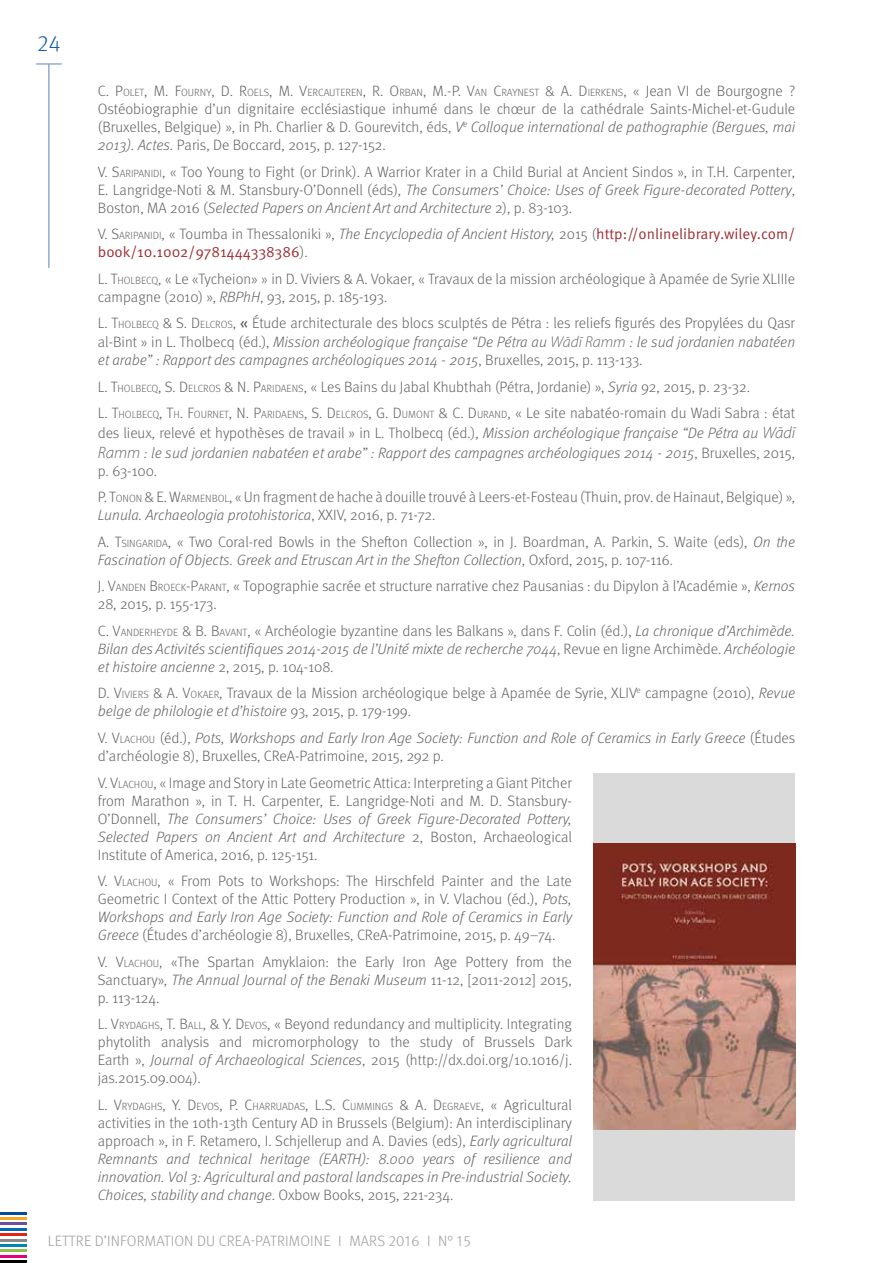
<style>
.page{position:relative;width:893px;height:1263px;background:#fff}
.page>*{position:absolute;margin:0;border:0;box-sizing:border-box;transform-origin:0 0}
.t1{font:300 22.5px "Meta OT";color:#115da9}
.t2{font:300 15px/18px "Meta OT";color:#646363;text-align:justify}
.t3{font:italic 300 15px/18px "Meta OT";color:#646363}
.t4{font:300 15px "Meta OT";letter-spacing:.01em;color:#9d9d9c}
.t5{font:15px "Meta OT Norm";color:#9e2e32}
.t6{font:300 10.5px "Meta OT";color:#646363}
.s1{font-size:15px}
.s2{font-style:italic}
.s3{font-style:inherit}
.s4{font-size:10.5px}
.s5{font-style:normal}
.s6{font-style:normal;font-size:10.5px}
.s7{font-family:"Meta OT Norm";font-weight:400;font-style:normal;color:#9e2e32}
.s8{font-family:"Meta OT";font-weight:300;color:#646363}
.s9{font-weight:500}
.s10{font-family:"Myriad Pro";font-style:italic;font-size:15.75px}
.s11{font-family:"Myriad Pro";font-size:16.5px}
</style>
<div class="page">
<hr style="left:0;top:1255px;width:27px;height:2px;background:#e6007d">
<hr style="left:0;top:1260px;width:27px;height:3px;background:#000">
<hr style="left:0;top:1249px;width:27px;height:3px;background:#8fc148">
<hr style="left:0;top:1233px;width:27px;height:3px;background:#e42313">
<hr style="left:0;top:1228px;width:27px;height:2px;background:#006ab4">
<hr style="left:0;top:1244px;width:27px;height:3px;background:#0087b1">
<hr style="left:0;top:1212px;width:27px;height:2px;background:#004e9b">
<hr style="left:0;top:1222px;width:27px;height:3px;background:#6f4f9b">
<hr style="left:0;top:1239px;width:27px;height:2px;background:#86888c">
<hr style="left:0;top:1217px;width:27px;height:3px;background:#f7a823">
<svg style="left:36px;top:64px;width:26px;height:1px"></svg>
<hr style="left:49px;top:64px;width:1px;height:204px;background:#5d7fc0">
<div style="left:593px;top:773px;width:202px;height:427px;background:#dadada"></div>
<img style="left:593px;top:844px;width:202px;height:285px">
<h1 class="t1" style="left:37px;top:30px;width:25px">24</h1>
<p class="t6" style="left:98px;top:87px;width:699px"><span class="s1">C. P</span>OLET<span class="s1">, M. F</span>OURNY<span class="s1">, D. R</span>OELS<span class="s1">, M. V</span>ERCAUTEREN<span class="s1">, R. O</span> RBAN<span class="s1">, M.-P. V</span>AN <span class="s1">C</span>RAYNEST <span class="s1">&amp; A. D</span> IERKENS<span class="s1">, « Jean VI de Bourgogne ?</span></p>
<p class="t2" style="left:98px;top:100px;width:699px">Ostéobiographie d’un dignitaire ecclésiastique inhumé dans le chœur de la cathédrale Saints-Michel-et-Gudule (Bruxelles, Belgique) », in Ph. Charlier &amp; D. Gourevitch, éds, <span class="s2">V</span><sup>e</sup> <span class="s2">Colloque international de pathographie (Bergues, mai 2013). Actes.</span> Paris, De Boccard, 2015, p. 127-152.</p>
<p class="t2" style="left:98px;top:163px;width:699px"><span class="s3">V. S</span><span class="s4">ARIPANIDI</span>, « Too Young to Fight (or Drink). A Warrior Krater in a Child Burial at Ancient Sindos », in T.H. Carpenter, E. Langridge-Noti &amp; M. Stansbury-O’Donnell (éds), <span class="s2">The Consumers’ Choice: Uses of Greek Figure-decorated Pottery</span>, Boston, MA 2016 (<span class="s2">Selected Papers on Ancient Art and Architecture</span> 2), p. 83-103.</p>
<p class="t3" style="left:98px;top:225px;width:699px"><span class="s5">V. S</span><span class="s6">ARIPANIDI</span><span class="s5">, « Toumba in Thessaloniki »,</span> The Encyclopedia of Ancient History, <span class="s5">2015 (</span><span class="s7">http://onlinelibrary.wiley.com/</span></p>
<p class="t5" style="left:98px;top:243px;width:211px">book/10.1002/9781444338386<span class="s8">).</span></p>
<p class="t2" style="left:98px;top:270px;width:699px"><span class="s3">L. T</span><span class="s4">HOLBECQ</span>, « Le «Tycheion» » in D. Viviers &amp; A. Vokaer, « Travaux de la mission archéologique à Apamée de Syrie XLIIIe campagne (2010) », <span class="s2">RBPhH</span>, 93, 2015, p. 185-193.</p>
<p class="t2" style="left:98px;top:314px;width:699px;line-height:18.5px"><span class="s3">L. T</span><span class="s4">HOLBECQ</span> <span class="s3">&amp; S. D</span> <span class="s4">ELCROS</span>, <span class="s9">«</span> Étude architecturale des blocs sculptés de Pétra : les reliefs figurés des Propylées du Qasr al-Bint » in L. Tholbecq (éd.), <span class="s2">Mission archéologique française “De Pétra au</span> <span class="s10">Wādī Ramm</span> <span class="s2">: le sud jordanien nabatéen et arabe” : Rapport des campagnes archéologiques 2014 - 2015</span>, Bruxelles, 2015, p. 113-133.</p>
<p class="t2" style="left:98px;top:378px;width:654px"><span class="s3">L. T</span><span class="s4">HOLBECQ</span><span class="s3">, S. D</span> <span class="s4">ELCROS</span> <span class="s3">&amp; N . P</span><span class="s4">ARIDAENS</span>, « Les Bains du Jabal Khubthah (Pétra, Jordanie) », <span class="s2">Syria</span> 92, 2015, p. 23-32.</p>
<p class="t6" style="left:98px;top:409px;width:699px"><span class="s1">L. T</span>HOLBECQ<span class="s1">, T</span>H<span class="s1">. F</span>OURNET<span class="s1">, N . P</span>ARIDAENS<span class="s1">, S. D</span> ELCROS<span class="s1">, G. D</span> UMONT <span class="s1">&amp; C. D</span> URAND<span class="s1">, « Le site nabatéo-romain du Wadi Sabra : état</span></p>
<p class="t3" style="left:98px;top:423px;width:699px;line-height:19.8px"><span class="s5">des lieux, relevé et hypothèses de travail » in L. Tholbecq (éd.),</span> Mission archéologique française “De Pétra au <span class="s11">Wādī<br>Ramm</span> : le sud jordanien nabatéen et arabe” : Rapport des campagnes archéologiques 2014 - 2015<span class="s5">, Bruxelles, 2015,</span></p>
<p class="t2" style="left:98px;top:458px;width:699px;line-height:26.5px">p. 63-100.<br><span class="s3">P. T</span><span class="s4">ONON</span> <span class="s3">&amp; E. W</span><span class="s4">ARMENBOL</span>, « Un fragment de hache à douille trouvé à Leers-et-Fosteau (Thuin, prov. de Hainaut, Belgique) »,</p>
<p class="t2" style="left:98px;top:502px;width:699px;line-height:26.5px"><span class="s2">Lunula. Archaeologia protohistorica</span>, XXIV, 2016, p. 71-72.<br><span class="s3">A. T</span><span class="s4">SINGARIDA</span>, « Two Coral-red Bowls in the Shefton Collection », in J. Boardman, A. Parkin, S. Waite (eds), <span class="s2">On the</span></p>
<p class="t2" style="left:98px;top:547px;width:699px;line-height:26.5px"><span class="s2">Fascination of Objects. Greek and Etruscan Art in the Shefton Collection</span>, Oxford, 2015, p. 107-116.<br><span class="s3">J. V</span><span class="s4">ANDEN</span> <span class="s3">B</span><span class="s4">ROECK</span><span class="s3">-P</span><span class="s4">ARANT</span>, « Topographie sacrée et structure narrative chez Pausanias : du Dipylon à l’Académie », <span class="s2">Kernos</span></p>
<p class="t2" style="left:98px;top:591px;width:699px;line-height:26.5px">28, 2015, p. 155-173.<br><span class="s3">C. V</span><span class="s4">ANDERHEYDE</span> <span class="s3">&amp; B. B</span><span class="s4">AVANT</span>, « Archéologie byzantine dans les Balkans », dans F. Colin (éd.), <span class="s2">La chronique d’Archimède.</span></p>
<p class="t3" style="left:98px;top:640px;width:699px">Bilan des Activités scientifiques 2014-2015 de l’Unité mixte de recherche 7044<span class="s5">, Revue en ligne Archimède.</span> Archéologie et histoire ancienne <span class="s5">2, 2015, p. 104-108.</span></p>
<p class="t2" style="left:98px;top:684px;width:699px"><span class="s3">D. V</span><span class="s4">IVIERS</span> <span class="s3">&amp; A. V</span><span class="s4">OKAER</span>, Travaux de la Mission archéologique belge à Apamée de Syrie, XLIV<sup>e</sup> campagne (2010), <span class="s2">Revue belge de philologie et d’histoire</span> 93, 2015, p. 179-199.</p>
<p class="t3" style="left:98px;top:729px;width:699px"><span class="s5">V. V</span><span class="s6">LACHOU</span> <span class="s5">(éd.),</span> Pots, Workshops and Early Iron Age Society: Function and Role of Ceramics in Early Greece <span class="s5">(Études d’archéologie 8), Bruxelles, CReA-Patrimoine, 2015, 292 p.</span></p>
<p class="t2" style="left:98px;top:774px;width:476px"><span class="s3">V. V</span><span class="s4">LACHOU</span>, « Image and Story in Late Geometric Attica: Interpreting a Giant Pitcher from Marathon », in T. H. Carpenter, E. Langridge-Noti and M. D. Stansbury-O’Donnell, <span class="s2">The Consumers’ Choice: Uses of Greek Figure-Decorated Pottery, Selected Papers on Ancient Art and Architecture</span> 2, Boston, Archaeological Institute of America, 2016, p. 125-151.</p>
<p class="t2" style="left:98px;top:872px;width:476px"><span class="s3">V. V</span><span class="s4">LACHOU</span>, « From Pots to Workshops: The Hirschfeld Painter and the Late Geometric I Context of the Attic Pottery Production », in V. Vlachou (éd.), <span class="s2">Pots, Workshops and Early Iron Age Society: Function and Role of Ceramics in Early Greece</span> (Études d’archéologie 8), Bruxelles, CReA-Patrimoine, 2015, p. 49–74.</p>
<p class="t2" style="left:98px;top:953px;width:476px"><span class="s3">V. V</span><span class="s4">LACHOU</span>, «The Spartan Amyklaion: the Early Iron Age Pottery from the Sanctuary», <span class="s2">The Annual Journal of the Benaki Museum</span> 11-12, [2011-2012] 2015, p. 113-124.</p>
<p class="t2" style="left:98px;top:1015px;width:476px"><span class="s3">L. V</span><span class="s4">RYDAGHS</span><span class="s3">, T. B</span><span class="s4">ALL</span><span class="s3">, &amp; Y. D</span> <span class="s4">EVOS</span>, « Beyond redundancy and multiplicity. Integrating phytolith analysis and micromorphology to the study of Brussels Dark Earth », <span class="s2">Journal of Archaeological Sciences</span>, 2015 (http://dx.doi.org/10.1016/j. jas.2015.09.004).</p>
<p class="t6" style="left:98px;top:1100px;width:476px"><span class="s1">L. V</span>RYDAGHS<span class="s1">, Y. D</span> EVOS<span class="s1">, P. C</span>HARRUADAS<span class="s1">, L.S. C</span>UMM INGS <span class="s1">&amp; A. D</span> EGRAEVE<span class="s1">, « Agricultural</span></p>
<p class="t3" style="left:98px;top:1114px;width:476px;text-align:justify"><span class="s5">activities in the 10th-13th Century AD in Brussels (Belgium): An interdisciplinary approach », in F. Retamero, I. Schjellerup and A. Davies (eds),</span> Early agricultural Remnants and technical heritage (EARTH): 8.000 years of resilience and innovation. Vol 3: Agricultural and pastoral landscapes in Pre-industrial Society.<br>Choices, stability and change<span class="s5">. Oxbow Books, 2015, 221-234.</span></p>
<p class="t4" style="left:48px;top:1232px;width:425px">LETTRE D’INFORMATION DU CREA-PATRIMOINE I MARS 2016 I N° 15</p>
</div>
